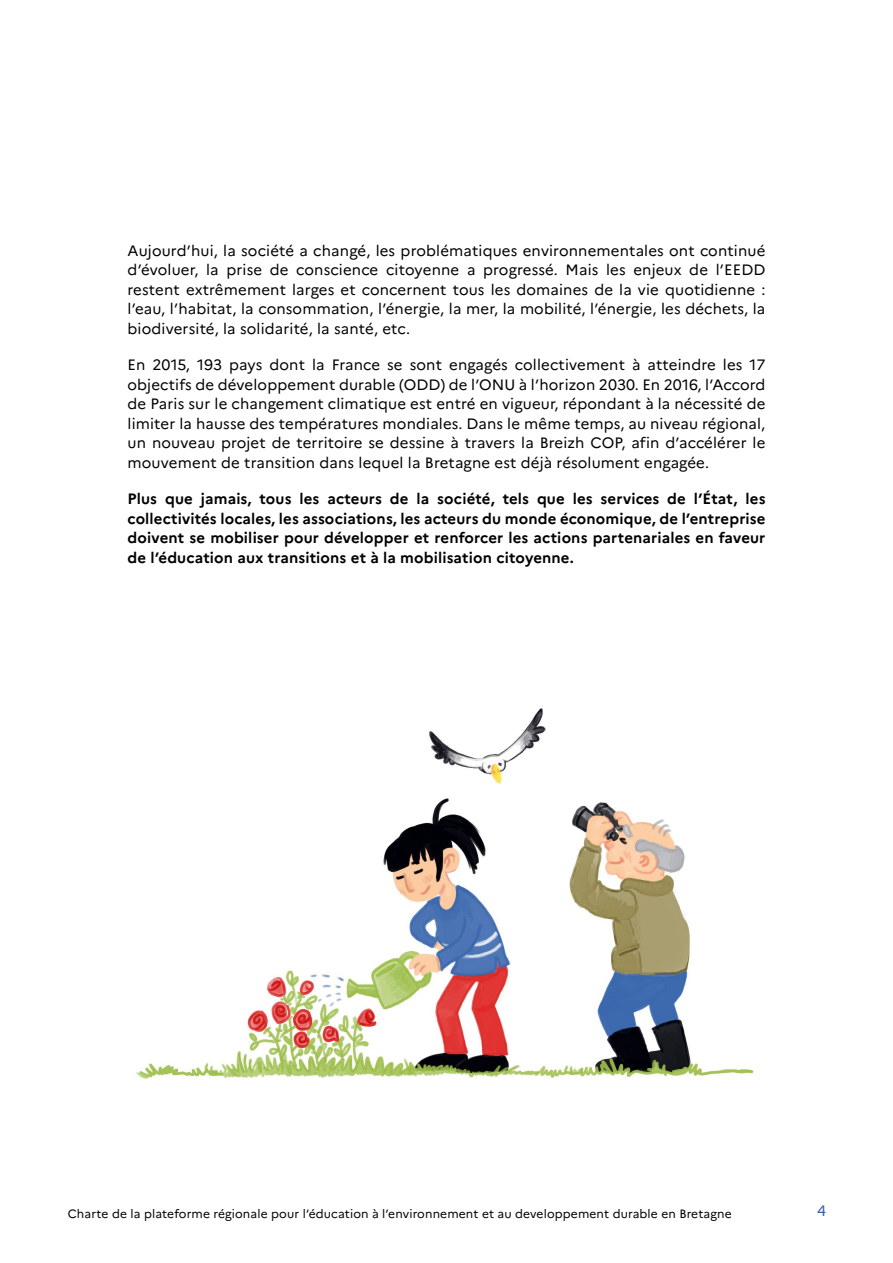
<style>
.page{position:relative;width:893px;height:1263px;background:#fff}
.page>*{position:absolute;margin:0;border:0;box-sizing:border-box;transform-origin:0 0}
.t1{font:15px/19.5px "Marianne";letter-spacing:.01em;color:#000;text-align:justify}
.t2{font:700 15px/19.5px "Marianne";letter-spacing:.01em;color:#000;text-align:justify}
.t3{font:15px "Marianne";color:#3b5fa9}
.t4{font:12px "Marianne";letter-spacing:.01em;color:#000}
</style>
<div class="page">
<img style="left:136px;top:708px;width:618px;height:371px">
<p class="t1" style="left:128px;top:241px;width:639px">Aujourd’hui, la société a changé, les problématiques environnementales ont continué d’évoluer, la prise de conscience citoyenne a progressé. Mais les enjeux de l’EEDD restent extrêmement larges et concernent tous les domaines de la vie quotidienne : l’eau, l’habitat, la consommation, l’énergie, la mer, la mobilité, l’énergie, les déchets, la biodiversité, la solidarité, la santé, etc.</p>
<p class="t1" style="left:128px;top:355px;width:639px">En 2015, 193 pays dont la France se sont engagés collectivement à atteindre les 17 objectifs de développement durable (ODD) de l’ONU à l’horizon 2030. En 2016, l’Accord de Paris sur le changement climatique est entré en vigueur, répondant à la nécessité de limiter la hausse des températures mondiales. Dans le même temps, au niveau régional, un nouveau projet de territoire se dessine à travers la Breizh COP, afin d’accélérer le mouvement de transition dans lequel la Bretagne est déjà résolument engagée.</p>
<p class="t2" style="left:128px;top:489px;width:639px">Plus que jamais, tous les acteurs de la société, tels que les services de l’État, les collectivités locales, les associations, les acteurs du monde économique, de l’entreprise doivent se mobiliser pour développer et renforcer les actions partenariales en faveur de l’éducation aux transitions et à la mobilisation citoyenne.</p>
<p class="t4" style="left:68px;top:1206px;width:665px">Charte de la plateforme régionale pour l’éducation à l’environnement et au developpement durable en Bretagne</p>
<p class="t3" style="left:817px;top:1201px;width:10px">4</p>
</div>
